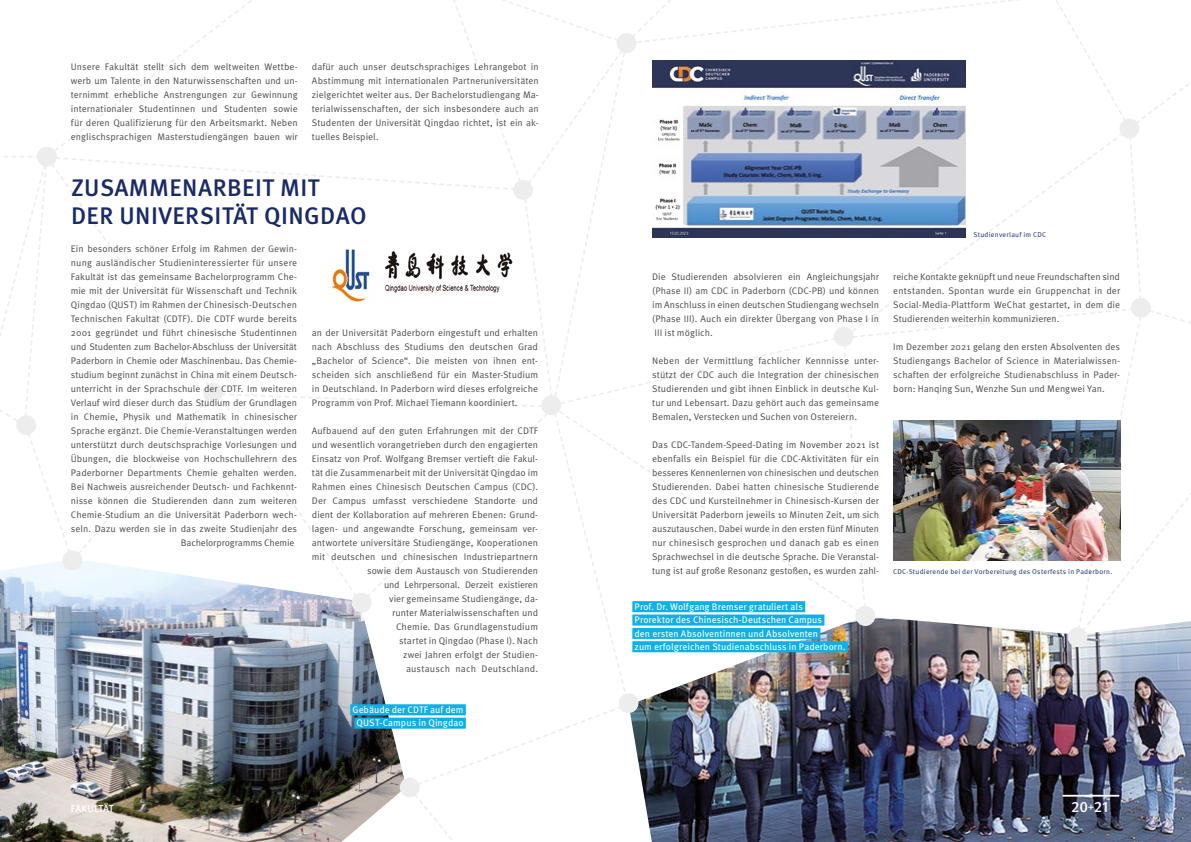
<style>
.page{position:relative;width:1191px;height:842px;background:#fff}
.page>*{position:absolute;margin:0;border:0;box-sizing:border-box;transform-origin:0 0}
.t1{font:500 24px/28px "Meta OT";letter-spacing:.02em;color:#192a67}
.t2{font:500 15px "Meta OT";color:#fff}
.t3{font:500 10px "Meta OT";color:#fff}
.t4{font:9.5px/14px "Meta OT";letter-spacing:.005em;color:#4a4a49;text-align:justify}
.t5{font:9.5px/13.4px "Meta OT";letter-spacing:.005em;color:#fff}
.t6{font:7px "Meta OT";letter-spacing:.04em;color:#192a67}
</style>
<div class="page">
<img style="left:0;top:0;width:1191px;height:842px">
<hr style="left:1062px;top:795px;width:57px;height:2px;background:#fff">
<p class="t4" style="left:71px;top:60px;width:228px">Unsere Fakultät stellt sich dem weltweiten Wettbe&shy;werb um Talente in den Naturwissenschaften und un&shy;ternimmt erhebliche Anstrengungen zur Gewinnung internationaler Studentinnen und Studenten sowie für deren Qualifizierung für den Arbeitsmarkt. Neben englischsprachigen Masterstudiengängen bauen wir</p>
<p class="t4" style="left:312px;top:60px;width:228px">dafür auch unser deutschsprachiges Lehrangebot in Abstimmung mit internationalen Partneruniversitäten zielgerichtet weiter aus. Der Bachelorstudiengang Ma&shy;terialwissenschaften, der sich insbesondere auch an Studenten der Universität Qingdao richtet, ist ein ak&shy;tuelles Beispiel.</p>
<h1 class="t1" style="left:71px;top:174px;width:297px">ZUSAMMENARBEIT MIT<br>DER UNIVERSITÄT QINGDAO</h1>
<p class="t4" style="left:71px;top:242px;width:228px;text-align:right">Ein besonders schöner Erfolg im Rahmen der Gewin&shy;nung ausländischer Studieninteressierter für unsere Fakultät ist das gemeinsame Bachelorprogramm Che&shy;mie mit der Universität für Wissenschaft und Technik Qingdao (QUST) im Rahmen der Chinesisch-Deutschen Technischen Fakultät (CDTF). Die CDTF wurde bereits 2001 gegründet und führt chinesische Studentinnen und Studenten zum Bachelor-Abschluss der Universität Paderborn in Chemie oder Maschinenbau. Das Chemie&shy;studium beginnt zunächst in China mit einem Deutsch&shy;unterricht in der Sprachschule der CDTF. Im weiteren Verlauf wird dieser durch das Studium der Grundlagen in Chemie, Physik und Mathematik in chinesischer Sprache ergänzt. Die Chemie-Veranstaltungen werden unterstützt durch deutschsprachige Vorlesungen und Übungen, die blockweise von Hochschullehrern des Paderborner Departments Chemie gehalten werden.<br>Bei Nachweis ausreichender Deutsch- und Fachkennt&shy;nisse können die Studierenden dann zum weiteren Chemie-Studium an die Universität Paderborn wech&shy;seln. Dazu werden sie in das zweite Studienjahr des Bachelorprogramms Chemie</p>
<p class="t4" style="left:312px;top:326px;width:228px">an der Universität Paderborn eingestuft und erhalten nach Abschluss des Studiums den deutschen Grad „Bachelor of Science“. Die meisten von ihnen ent&shy;scheiden sich anschließend für ein Master-Studium in Deutschland. In Paderborn wird dieses erfolgreiche Programm von Prof. Michael Tiemann koordiniert.</p>
<p class="t4" style="left:312px;top:424px;width:228px;text-align:right">Aufbauend auf den guten Erfahrungen mit der CDTF und wesentlich vorangetrieben durch den engagierten Einsatz von Prof. Wolfgang Bremser vertieft die Fakul&shy;tät die Zusammenarbeit mit der Universität Qingdao im Rahmen eines Chinesisch Deutschen Campus (CDC).<br>Der Campus umfasst verschiedene Standorte und dient der Kollaboration auf mehreren Ebenen: Grund&shy;lagen- und angewandte Forschung, gemeinsam ver&shy;antwortete universitäre Studiengänge, Kooperationen mit deutschen und chinesischen Industriepartnern sowie dem Austausch von Studierenden<br>und Lehrpersonal. Derzeit existieren<br>vier gemeinsame Studiengänge, da-<br>runter Materialwissenschaften und<br>Chemie. Das Grundlagenstudium<br>startet in Qingdao (Phase I). Nach<br>zwei Jahren erfolgt der Studien-<br>austausch nach Deutschland.</p>
<p class="t5" style="left:352px;top:703px;width:113px;text-align:center">Gebäude der CDTF auf dem<br>QUST-Campus in Qingdao</p>
<p class="t4" style="left:652px;top:270px;width:228px">Die Studierenden absolvieren ein Angleichungsjahr (Phase II) am CDC in Paderborn (CDC-PB) und können im Anschluss in einen deutschen Studiengang wechseln (Phase III). Auch ein direkter Übergang von Phase I in III ist möglich.</p>
<p class="t4" style="left:652px;top:354px;width:228px">Neben der Vermittlung fachlicher Kennnisse unter&shy;stützt der CDC auch die Integration der chinesischen Studierenden und gibt ihnen Einblick in deutsche Kul&shy;tur und Lebensart. Dazu gehört auch das gemeinsame Bemalen, Verstecken und Suchen von Ostereiern.</p>
<p class="t4" style="left:652px;top:438px;width:228px">Das CDC-Tandem-Speed-Dating im November 2021 ist ebenfalls ein Beispiel für die CDC-Aktivitäten für ein besseres Kennenlernen von chinesischen und deutschen Studierenden. Dabei hatten chinesische Studierende des CDC und Kursteilnehmer in Chinesisch-Kursen der Universität Paderborn jeweils 10 Minuten Zeit, um sich auszutauschen. Dabei wurde in den ersten fünf Minuten nur chinesisch gesprochen und danach gab es einen Sprachwechsel in die deutsche Sprache. Die Veranstal&shy;tung ist auf große Resonanz gestoßen, es wurden zahl-</p>
<p class="t5" style="left:634px;top:600px;width:212px">Prof. Dr. Wolfgang Bremser gratuliert als<br>Prorektor des Chinesisch-Deutschen Campus<br>den ersten Absolventinnen und Absolventen<br>zum erfolgreichen Studienabschluss in Paderborn.</p>
<p class="t6" style="left:973px;top:231px;width:74px">Studienverlauf im CDC</p>
<p class="t4" style="left:893px;top:270px;width:228px">reiche Kontakte geknüpft und neue Freundschaften sind entstanden. Spontan wurde ein Gruppenchat in der Social-Media-Plattform WeChat gestartet, in dem die Studierenden weiterhin kommunizieren.</p>
<p class="t4" style="left:893px;top:340px;width:228px">Im Dezember 2021 gelang den ersten Absolventen des Studiengangs Bachelor of Science in Materialwissen&shy;schaften der erfolgreiche Studienabschluss in Pader&shy;born: Hanqing Sun, Wenzhe Sun und Mengwei Yan.</p>
<p class="t6" style="left:893px;top:567px;width:221px">CDC-Studierende bei der Vorbereitung des Osterfests in Paderborn.</p>
<p class="t3" style="left:71px;top:802px;width:44px">FAKULTÄT</p>
<h2 class="t2" style="left:1071px;top:797px;width:38px">20 21</h2>
</div>
